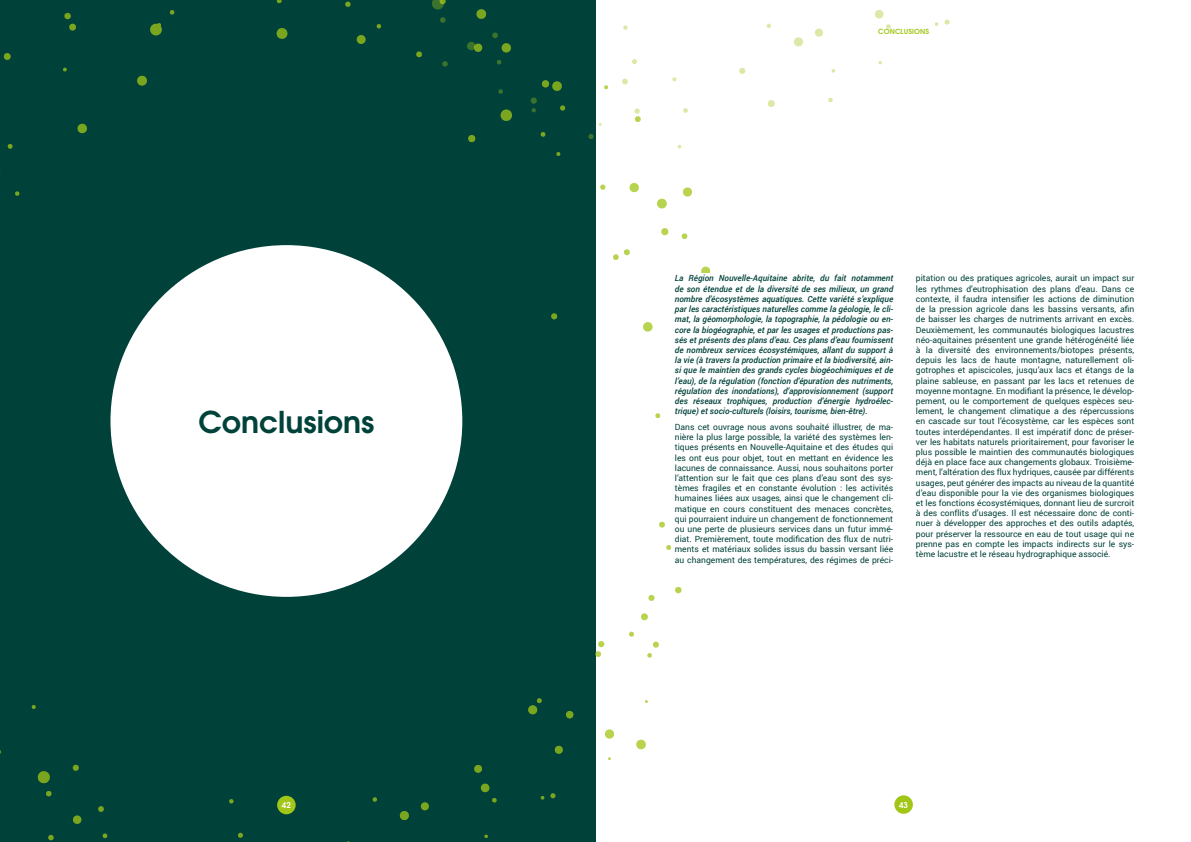
<style>
.page{position:relative;width:1191px;height:842px;background:#fff}
.page>*{position:absolute;margin:0;border:0;box-sizing:border-box;transform-origin:0 0}
.t1{font:700 30px "Te X Gyre Adventor";color:#00423a}
.t2{font:8.5px/10.2px "Roboto";color:#00423a;text-align:justify}
.t3{font:italic 500 8.5px/10.2px "Roboto";color:#00423a;text-align:justify}
.t4{font:700 8px "Te X Gyre Adventor";color:#fff}
.t5{font:700 7px "Te X Gyre Adventor";letter-spacing:.015em;color:#a2c617}
</style>
<div class="page">
<div style="left:894px;top:795px;width:19px;height:19px;background:#a2c617;border-radius:50%"></div>
<div style="left:0;top:0;width:595px;height:842px;background:#00423a"></div>
<div style="left:277px;top:796px;width:19px;height:18px;background:#a2c617;border-radius:50%"></div>
<div style="left:110px;top:245px;width:352px;height:352px;background:#fff;border-radius:50%"></div>
<svg style="left:767px;top:100px;width:8px;height:7px"></svg>
<svg style="left:828px;top:97px;width:5px;height:6px"></svg>
<svg style="left:878px;top:61px;width:4px;height:4px"></svg>
<svg style="left:815px;top:28px;width:8px;height:9px"></svg>
<svg style="left:875px;top:10px;width:16px;height:19px"></svg>
<svg style="left:944px;top:19px;width:6px;height:6px"></svg>
<svg style="left:935px;top:22px;width:3px;height:4px"></svg>
<svg style="left:831px;top:69px;width:4px;height:4px"></svg>
<svg style="left:794px;top:37px;width:9px;height:10px"></svg>
<svg style="left:766px;top:23px;width:5px;height:5px"></svg>
<svg style="left:739px;top:67px;width:7px;height:7px"></svg>
<svg style="left:672px;top:77px;width:4px;height:5px"></svg>
<svg style="left:622px;top:78px;width:6px;height:7px"></svg>
<svg style="left:683px;top:108px;width:5px;height:5px"></svg>
<svg style="left:677px;top:145px;width:4px;height:4px"></svg>
<svg style="left:632px;top:59px;width:5px;height:5px"></svg>
<svg style="left:623px;top:25px;width:5px;height:5px"></svg>
<svg style="left:588px;top:134px;width:6px;height:5px"></svg>
<svg style="left:497px;top:60px;width:5px;height:5px"></svg>
<svg style="left:498px;top:89px;width:5px;height:5px"></svg>
<svg style="left:442px;top:61px;width:6px;height:6px"></svg>
<svg style="left:440px;top:17px;width:6px;height:6px"></svg>
<svg style="left:31px;top:705px;width:5px;height:4px"></svg>
<svg style="left:7px;top:144px;width:6px;height:5px"></svg>
<svg style="left:64px;top:12px;width:12px;height:19px"></svg>
<svg style="left:150px;top:23px;width:12px;height:13px"></svg>
<svg style="left:63px;top:67px;width:4px;height:5px"></svg>
<svg style="left:3px;top:53px;width:8px;height:7px"></svg>
<svg style="left:15px;top:191px;width:5px;height:5px"></svg>
<svg style="left:77px;top:123px;width:10px;height:11px"></svg>
<svg style="left:137px;top:75px;width:10px;height:11px"></svg>
<svg style="left:170px;top:10px;width:5px;height:5px"></svg>
<svg style="left:276px;top:28px;width:12px;height:11px"></svg>
<svg style="left:276px;top:0;width:6px;height:4px"></svg>
<svg style="left:345px;top:1px;width:6px;height:6px"></svg>
<svg style="left:356px;top:35px;width:10px;height:9px"></svg>
<svg style="left:376px;top:24px;width:5px;height:5px"></svg>
<svg style="left:416px;top:51px;width:6px;height:7px"></svg>
<svg style="left:468px;top:135px;width:8px;height:8px"></svg>
<svg style="left:500px;top:109px;width:12px;height:12px"></svg>
<svg style="left:476px;top:9px;width:11px;height:10px"></svg>
<svg style="left:432px;top:0;width:14px;height:10px"></svg>
<svg style="left:467px;top:42px;width:16px;height:10px"></svg>
<svg style="left:492px;top:32px;width:19px;height:21px"></svg>
<svg style="left:530px;top:80px;width:35px;height:33px"></svg>
<svg style="left:540px;top:132px;width:5px;height:5px"></svg>
<svg style="left:484px;top:834px;width:4px;height:4px"></svg>
<svg style="left:420px;top:802px;width:9px;height:9px"></svg>
<svg style="left:480px;top:783px;width:17px;height:20px"></svg>
<svg style="left:554px;top:745px;width:9px;height:9px"></svg>
<svg style="left:550px;top:793px;width:6px;height:6px"></svg>
<svg style="left:540px;top:796px;width:4px;height:4px"></svg>
<svg style="left:528px;top:698px;width:14px;height:17px"></svg>
<svg style="left:474px;top:765px;width:8px;height:8px"></svg>
<svg style="left:399px;top:811px;width:10px;height:10px"></svg>
<svg style="left:372px;top:797px;width:5px;height:5px"></svg>
<svg style="left:238px;top:832px;width:5px;height:6px"></svg>
<svg style="left:229px;top:799px;width:5px;height:5px"></svg>
<svg style="left:102px;top:833px;width:6px;height:5px"></svg>
<svg style="left:72px;top:764px;width:7px;height:7px"></svg>
<svg style="left:73px;top:815px;width:9px;height:9px"></svg>
<svg style="left:98px;top:806px;width:6px;height:6px"></svg>
<svg style="left:48px;top:835px;width:6px;height:6px"></svg>
<svg style="left:37px;top:771px;width:13px;height:13px"></svg>
<svg style="left:46px;top:791px;width:6px;height:6px"></svg>
<svg style="left:566px;top:711px;width:8px;height:8px"></svg>
<svg style="left:605px;top:729px;width:9px;height:10px"></svg>
<svg style="left:636px;top:739px;width:10px;height:11px"></svg>
<svg style="left:675px;top:586px;width:7px;height:8px"></svg>
<svg style="left:659px;top:521px;width:6px;height:7px"></svg>
<svg style="left:641px;top:613px;width:7px;height:8px"></svg>
<svg style="left:647px;top:641px;width:12px;height:17px"></svg>
<svg style="left:629px;top:631px;width:5px;height:6px"></svg>
<svg style="left:595px;top:641px;width:10px;height:16px"></svg>
<svg style="left:648px;top:594px;width:7px;height:7px"></svg>
<svg style="left:666px;top:545px;width:5px;height:5px"></svg>
<svg style="left:655px;top:413px;width:5px;height:5px"></svg>
<svg style="left:643px;top:322px;width:10px;height:10px"></svg>
<svg style="left:551px;top:313px;width:6px;height:7px"></svg>
<svg style="left:701px;top:266px;width:10px;height:7px"></svg>
<svg style="left:613px;top:249px;width:17px;height:11px"></svg>
<svg style="left:556px;top:152px;width:4px;height:4px"></svg>
<svg style="left:629px;top:183px;width:10px;height:10px"></svg>
<svg style="left:657px;top:198px;width:10px;height:11px"></svg>
<svg style="left:661px;top:228px;width:7px;height:8px"></svg>
<svg style="left:681px;top:233px;width:6px;height:6px"></svg>
<svg style="left:683px;top:187px;width:9px;height:10px"></svg>
<svg style="left:634px;top:108px;width:7px;height:14px"></svg>
<svg style="left:604px;top:85px;width:4px;height:4px"></svg>
<svg style="left:600px;top:184px;width:5px;height:6px"></svg>
<h1 class="t1" style="left:198px;top:396px;width:177px">Conclusions</h1>
<p class="t4" style="left:282px;top:798px;width:10px">42</p>
<p class="t5" style="left:878px;top:26px;width:52px">CONCLUSIONS</p>
<p class="t3" style="left:675px;top:273px;width:220px">La Région Nouvelle-Aquitaine abrite, du fait notamment de son étendue et de la diversité de ses milieux, un grand nombre d’écosystèmes aquatiques. Cette variété s’explique par les caractéristiques naturelles comme la géologie, le cli&shy;mat, la géomorphologie, la topographie, la pédologie ou en&shy;core la biogéographie, et par les usages et productions pas&shy;sés et présents des plans d’eau. Ces plans d’eau fournissent de nombreux services écosystémiques, allant du support à la vie (à travers la production primaire et la biodiversité, ain&shy;si que le maintien des grands cycles biogéochimiques et de l’eau), de la régulation (fonction d’épuration des nutriments, régulation des inondations), d’approvisionnement (support des réseaux trophiques, production d’énergie hydroélec&shy;trique) et socio-culturels (loisirs, tourisme, bien-être).</p>
<p class="t2" style="left:675px;top:421px;width:220px">Dans cet ouvrage nous avons souhaité illustrer, de ma&shy;nière la plus large possible, la variété des systèmes len&shy;tiques présents en Nouvelle-Aquitaine et des études qui les ont eus pour objet, tout en mettant en évidence les lacunes de connaissance. Aussi, nous souhaitons porter l’attention sur le fait que ces plans d’eau sont des sys&shy;tèmes fragiles et en constante évolution : les activités humaines liées aux usages, ainsi que le changement cli&shy;matique en cours constituent des menaces concrètes, qui pourraient induire un changement de fonctionnement ou une perte de plusieurs services dans un futur immé&shy;diat. Premièrement, toute modification des flux de nutri&shy;ments et matériaux solides issus du bassin versant liée au changement des températures, des régimes de préci-</p>
<p class="t2" style="left:916px;top:273px;width:220px">pitation ou des pratiques agricoles, aurait un impact sur les rythmes d’eutrophisation des plans d’eau. Dans ce contexte, il faudra intensifier les actions de diminution de la pression agricole dans les bassins versants, afin de baisser les charges de nutriments arrivant en excès.<br>Deuxièmement, les communautés biologiques lacustres néo-aquitaines présentent une grande hétérogénéité liée à la diversité des environnements/biotopes présents, depuis les lacs de haute montagne, naturellement oli&shy;gotrophes et apiscicoles, jusqu’aux lacs et étangs de la plaine sableuse, en passant par les lacs et retenues de moyenne montagne. En modifiant la présence, le dévelop&shy;pement, ou le comportement de quelques espèces seu&shy;lement, le changement climatique a des répercussions en cascade sur tout l’écosystème, car les espèces sont toutes interdépendantes. Il est impératif donc de préser&shy;ver les habitats naturels prioritairement, pour favoriser le plus possible le maintien des communautés biologiques déjà en place face aux changements globaux. Troisième&shy;ment, l’altération des flux hydriques, causée par différents usages, peut générer des impacts au niveau de la quantité d’eau disponible pour la vie des organismes biologiques et les fonctions écosystémiques, donnant lieu de surcroit à des conflits d’usages. Il est nécessaire donc de conti&shy;nuer à développer des approches et des outils adaptés, pour préserver la ressource en eau de tout usage qui ne prenne pas en compte les impacts indirects sur le sys&shy;tème lacustre et le réseau hydrographique associé.</p>
<p class="t4" style="left:899px;top:798px;width:10px">43</p>
</div>
